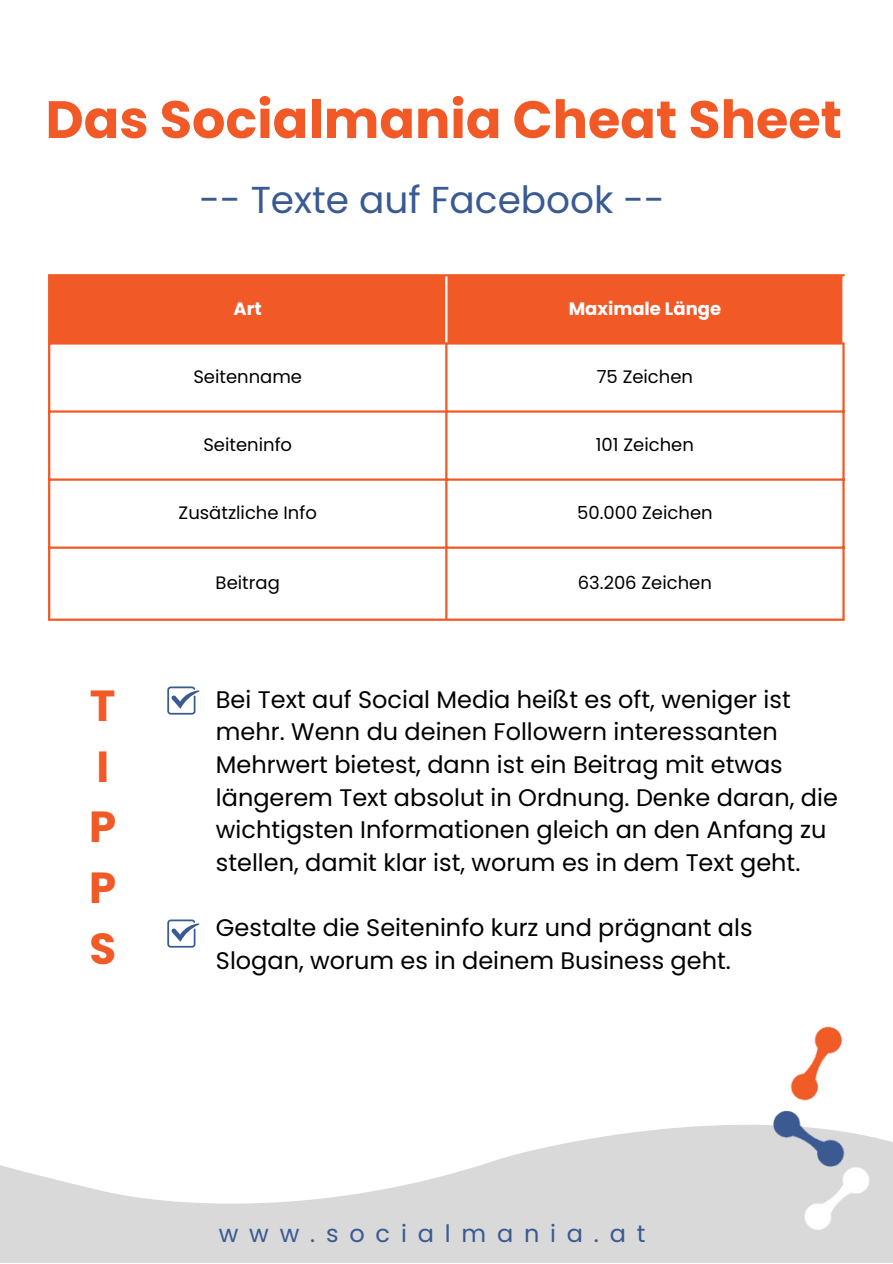
<style>
.page{position:relative;width:893px;height:1264px;background:#fff}
.page>*{position:absolute;margin:0;border:0;box-sizing:border-box;transform-origin:0 0}
.t1{font:700 52.5px "Poppins";color:#f15927}
.t2{font:700 43.5px "Poppins";color:#f15927}
.t3{font:37.5px "Poppins";color:#395a92}
.t4{font:24px/32.5px "Poppins";color:#000}
.t5{font:24px "Poppins";letter-spacing:.45em;color:#395a92}
.t6{font:18px "Poppins";color:#000}
.t7{font:700 18px "Poppins";color:#fff}
</style>
<div class="page">
<svg style="left:0;top:1125px;width:892px;height:137px;fill:#d9d9d9"></svg>
<img style="left:767px;top:1026px;width:109px;height:208px">
<div style="left:50px;top:276px;width:792px;height:66px;background:#f15927"></div>
<hr style="left:48px;top:276px;width:2px;height:342px;background:#f15927">
<hr style="left:445px;top:344px;width:2px;height:274px;background:#f15927">
<hr style="left:842px;top:344px;width:2px;height:274px;background:#f15927">
<hr style="left:48px;top:274px;width:796px;height:2px;background:#f15927">
<hr style="left:48px;top:342px;width:796px;height:2px;background:#f15927">
<hr style="left:48px;top:410px;width:796px;height:2px;background:#f15927">
<hr style="left:48px;top:478px;width:796px;height:2px;background:#f15927">
<hr style="left:48px;top:546px;width:796px;height:3px;background:#f15927">
<hr style="left:48px;top:618px;width:796px;height:3px;background:#f15927">
<hr style="left:445px;top:276px;width:2px;height:66px;background:#fff">
<svg style="left:167px;top:686px;width:32px;height:28px"></svg>
<svg style="left:167px;top:919px;width:32px;height:28px"></svg>
<p class="t1" style="left:46px;top:83px;width:797px">Das Socialmania Cheat Sheet</p>
<p class="t3" style="left:199px;top:173px;width:467px">-- Texte auf Facebook --</p>
<p class="t7" style="left:233px;top:296px;width:30px">Art</p>
<p class="t7" style="left:568px;top:296px;width:154px">Maximale Länge</p>
<p class="t6" style="left:193px;top:364px;width:110px">Seitenname</p>
<p class="t6" style="left:596px;top:364px;width:98px">75 Zeichen</p>
<p class="t6" style="left:203px;top:432px;width:90px">Seiteninfo</p>
<p class="t6" style="left:596px;top:432px;width:99px">101 Zeichen</p>
<p class="t6" style="left:179px;top:500px;width:140px">Zusätzliche Info</p>
<p class="t6" style="left:577px;top:500px;width:137px">50.000 Zeichen</p>
<p class="t2" style="left:90px;top:675px;width:27px">T</p>
<p class="t2" style="left:96px;top:736px;width:14px">I</p>
<p class="t2" style="left:89px;top:796px;width:29px">P</p>
<p class="t2" style="left:89px;top:857px;width:29px">P</p>
<p class="t2" style="left:89px;top:918px;width:28px">S</p>
<p class="t6" style="left:216px;top:570px;width:66px">Beitrag</p>
<p class="t6" style="left:578px;top:570px;width:136px">63.206 Zeichen</p>
<p class="t4" style="left:216px;top:683px;width:623px">Bei Text auf Social Media heißt es oft, weniger ist mehr. Wenn du deinen Followern interessanten Mehrwert bietest, dann ist ein Beitrag mit etwas längerem Text absolut in Ordnung. Denke daran, die wichtigsten Informationen gleich an den Anfang zu stellen, damit klar ist, worum es in dem Text geht.</p>
<p class="t4" style="left:216px;top:911px;width:538px">Gestalte die Seiteninfo kurz und prägnant als<br>Slogan, worum es in deinem Business geht.</p>
<p class="t5" style="left:219px;top:1217px;width:428px">www.socialmania.at</p>
</div>
